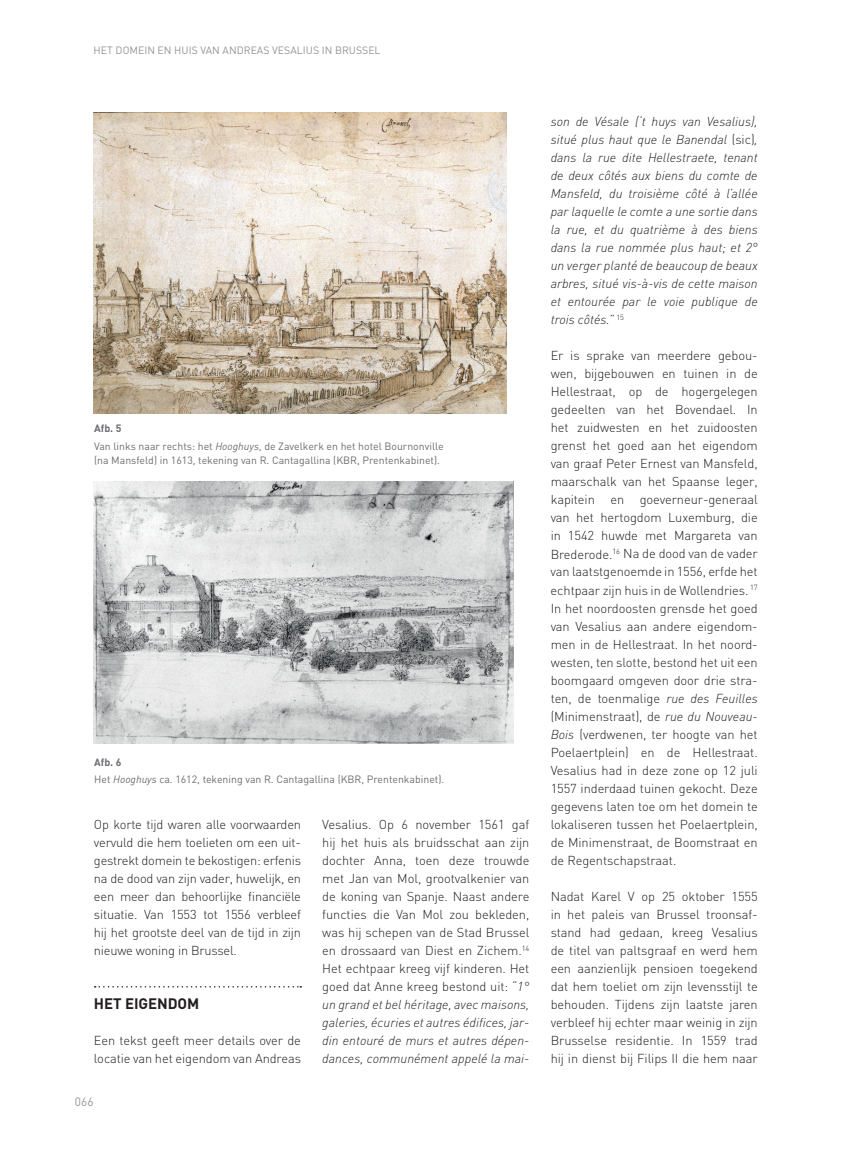
<style>
.page{position:relative;width:851px;height:1149px;background:#fff}
.page>*{position:absolute;margin:0;border:0;box-sizing:border-box;transform-origin:0 0}
.t1{font:700 15px "DIN";color:#231f20}
.t2{font:300 12.9px/18px "DIN";letter-spacing:-.005em;color:#231f20;text-align:justify}
.t3{font:italic 300 12.9px/18px "DINOT";color:#231f20;text-align:justify}
.t4{font:12px "DIN";color:#939598}
.t5{font:10.5px/17.7px "DIN";color:#6c6d70}
.t6{font:10.5px "DIN";color:#939598}
.s1{font-weight:700}
.s2{font-family:"DINOT";font-style:italic}
.s3{font-family:"DIN";font-style:normal}
</style>
<div class="page">
<svg style="left:95px;top:986px;width:206px;height:1px"></svg>
<img style="left:94px;top:112px;width:412px;height:302px">
<img style="left:94px;top:482px;width:419px;height:261px">
<p class="t6" style="left:94px;top:44px;width:288px">Het domein en h uis van Andreas Vesalius in Brussel</p>
<p class="t5" style="left:94px;top:419px;width:351px"><span class="s1">AFB. 5<br></span>Van links naar rechts: het <span class="s2">Hooghuys</span>, de Zavelkerk en het hotel Bournonville</p>
<p class="t5" style="left:94px;top:450px;width:347px">(na Mansfeld) in 1613, tekening van R. Cantagallina (KBR, Prentenkabinet).</p>
<p class="t5" style="left:94px;top:752px;width:352px"><span class="s1">AFB. 6<br></span>Het <span class="s2">Hooghuys</span> ca. 1612, tekening van R. Cantagallina (KBR, Prentenkabinet).</p>
<p class="t2" style="left:94px;top:814px;width:208px">O p korte tijd waren alle voorwaarden vervuld die hem toelieten om een uit&shy;gestrekt domein te bekostigen: erfenis na de dood van zijn vader, huwelijk, en een meer dan behoorlijke financiële situatie. Van 1553 tot 1556 verbleef hij het grootste deel van de tijd in zijn nieuwe woning in Brussel.</p>
<p class="t1" style="left:94px;top:993px;width:104px">HET EIGENDOM</p>
<p class="t2" style="left:94px;top:1030px;width:208px">Een tekst geeft meer details over de locatie van het eigendom van Andreas</p>
<p class="t4" style="left:75px;top:1094px;width:20px">066</p>
<p class="t2" style="left:322px;top:814px;width:208px">Vesalius. Op 6 november 1561 gaf hij het huis als bruidsschat aan zijn dochter Anna, toen deze trouwde met Jan van Mol, grootvalkenier van de koning van Spanje. Naast andere functies die Van Mol zou bekleden, was hij schepen van de Stad Brussel en drossaard van Diest en Zichem.<sup>14<br></sup>H et echtpaar kreeg vijf kinderen. H et goed dat Anne kreeg bestond uit: “<span class="s2">1°</span></p>
<p class="t3" style="left:322px;top:994px;width:208px">un grand et bel héritage, avec maisons, galeries, écuries et autres édifices, jar&shy;din entouré de murs et autres dépen&shy;dances, communément appelé la mai-</p>
<p class="t3" style="left:550px;top:112px;width:208px">son de Vésale (‘t huys van Vesalius), situé plus haut que le Banendal <span class="s3">(sic)</span>, dans la rue dite Hellestraete, tenant de deux côtés aux biens du comte de Mansfeld, du troisième côté à l’allée par laquelle le comte a une sortie dans la rue, et du quatrième à des biens dans la rue nommée plus haut; et 2° un verger planté de beaucoup de beaux arbres, situé vis-à-vis de cette maison et entourée par le voie publique de trois côtés.<span class="s3">”</span> <sup>15</sup></p>
<p class="t2" style="left:550px;top:346px;width:208px">Er is sprake van meerdere gebou&shy;wen, bijgebouwen en tuinen in de Hellestraat, op de hogergelegen gedeelten van het Bovendael. I n het zuidwesten en het zuidoosten grenst het goed aan het eigendom van graaf Peter Ernest van Mansfeld, maarschalk van het Spaanse leger, kapitein en goeverneur-generaal van het hertogdom Luxemburg, die in 1542 huwde met M argareta van Brederode.<sup>16</sup> Na de dood van de vader van laatstgenoemde in 1556, erfde het echtpaar zijn huis in de Wollendries. <sup>17<br></sup>I n het noordoosten grensde het goed van Vesalius aan andere eigendom&shy;men in de Hellestraat. I n het noord&shy;westen, ten slotte, bestond het uit een boomgaard omgeven door drie stra&shy;ten, de toenmalige <span class="s2">rue des Feuilles </span>(M inimenstraat), de <span class="s2">rue du Nouveau-Bois</span> (verdwenen, ter hoogte van het Poelaertplein) en de Hellestraat.<br>Vesalius had in deze zone op 12 juli 1557 inderdaad tuinen gekocht. Deze gegevens laten toe om het domein te lokaliseren tussen het Poelaertplein, de M inimenstraat, de Boomstraat en de Regentschapstraat.</p>
<p class="t2" style="left:550px;top:886px;width:208px">Nadat Karel V op 25 oktober 1555 in het paleis van Brussel troonsaf&shy;stand had gedaan, kreeg Vesalius de titel van paltsgraaf en werd hem een aanzienlijk pensioen toegekend dat hem toeliet om zijn levensstijl te behouden. Tijdens zijn laatste jaren verbleef hij echter maar weinig in zijn Brusselse residentie. I n 1559 trad hij in dienst bij Filips II die hem naar</p>
</div>
